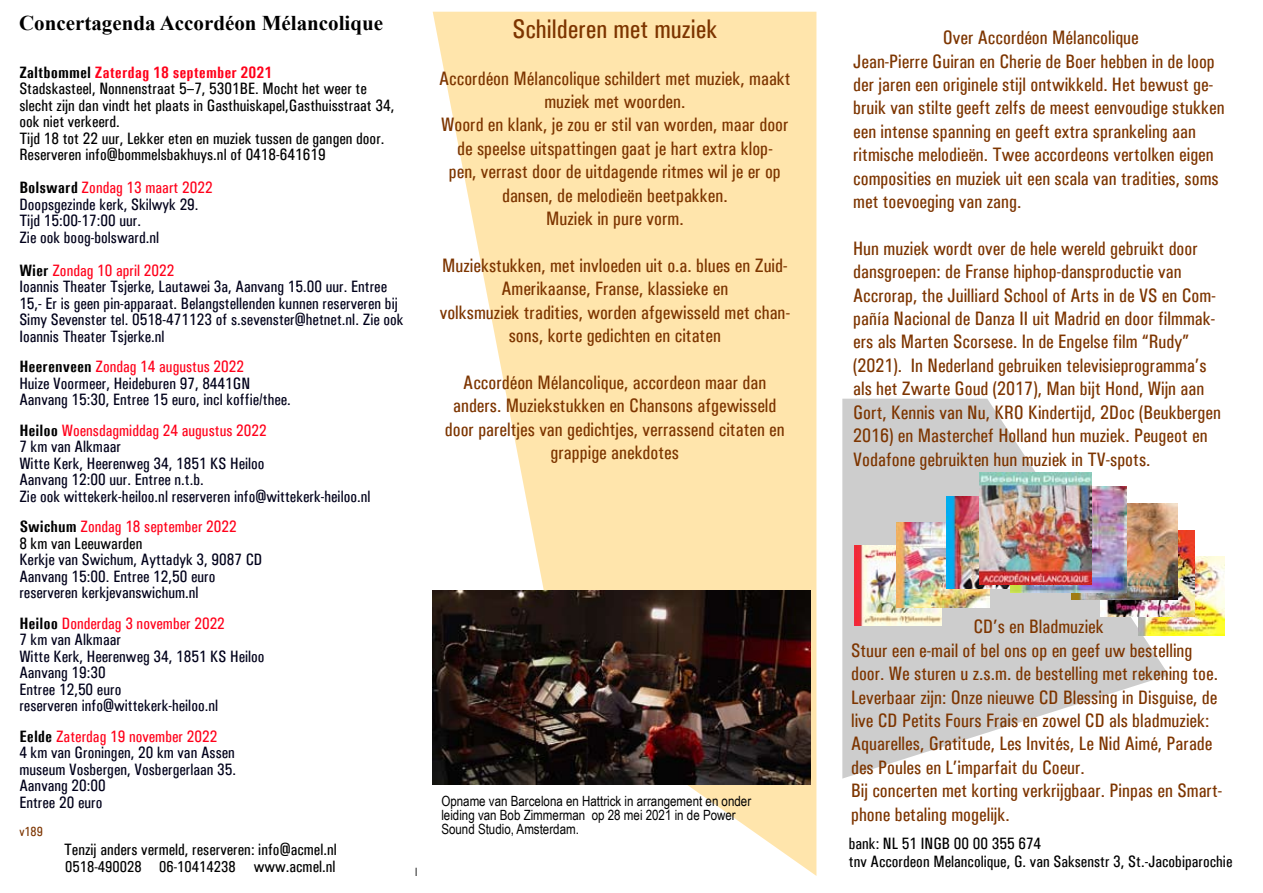
<style>
.page{position:relative;width:1263px;height:893px;background:#fff}
.page>*{position:absolute;margin:0;border:0;box-sizing:border-box;transform-origin:0 0}
.t1{font:27px "Utah Condensed";color:#7d3500}
.t2{font:700 21px "Times New Roman";color:#000}
.t3{font:19.5px/23.4px "Utah Condensed";color:#7d3500}
.t4{font:16.5px/16.5px "Utah Condensed";color:#00001a}
.t5{font:16.5px/16.5px "Utah Condensed";color:#000}
.t6{font:16.5px/16.5px "Utah Condensed";color:#ff001a}
.t7{font:15.75px "Utah Condensed";color:#000}
.t8{font:14.1px/14px "Arial Narrow";color:#000}
.t9{font:13.2px "Utah Condensed";color:#7d3500}
.s1{font-weight:700}
.s2{font-weight:700;color:#ff001a}
.s3{font-weight:700;color:#000}
.s4{color:#ff001a}
.s5{color:#000}
.s6{font-size:16.5px}
</style>
<div class="page">
<svg style="left:433px;top:12px;width:383px;height:864px;fill:#ffe5ac"></svg>
<svg style="left:842px;top:399px;width:327px;height:380px;fill:#cdcdcd"></svg>
<img style="left:1138px;top:556px;width:87px;height:79px">
<img style="left:854px;top:546px;width:87px;height:79px">
<img style="left:896px;top:522px;width:93px;height:85px">
<img style="left:1101px;top:531px;width:93px;height:85px">
<img style="left:946px;top:497px;width:65px;height:91px">
<img style="left:1071px;top:503px;width:107px;height:97px">
<img style="left:1011px;top:486px;width:115px;height:106px">
<img style="left:433px;top:590px;width:377px;height:195px">
<img style="left:980px;top:472px;width:112px;height:112px">
<p class="t2" style="left:19px;top:9px;width:365px">Concertagenda Accordéon Mélancolique</p>
<p class="t5" style="left:19px;top:64px;width:376px"><span class="s1">Zaltbommel</span> <span class="s2">Zaterdag 18 september 2021<br></span>Stadskasteel, Nonnenstraat 5–7, 5301BE. Mocht het weer te slecht zijn dan vindt het plaats in Gasthuiskapel,Gasthuisstraat 34, ook niet verkeerd.<br>Tijd 18 tot 22 uur, Lekker eten en muziek tussen de gangen door.<br>Reserveren info@bommelsbakhuys.nl of 0418-641619</p>
<p class="t4" style="left:19px;top:180px;width:195px"><span class="s3">Bolsward</span> <span class="s4">Zondag 13 maart 2022<br></span>Doopsgezinde kerk, Skilwyk 29.<br>Tijd 15:00-17:00 uur.<br>Zie ook boog-bolsward.nl</p>
<p class="t4" style="left:19px;top:262px;width:386px"><span class="s3">Wier</span> <span class="s4">Zondag 10 april 2022<br></span>Ioannis Theater Tsjerke, Lautawei 3a, Aanvang 15.00 uur. Entree 15,- Er is geen pin-apparaat. Belangstellenden kunnen reserveren bij Simy Sevenster tel. 0518-471123 of s.sevenster@hetnet.nl. Zie ook Ioannis Theater Tsjerke.nl</p>
<p class="t4" style="left:19px;top:359px;width:273px"><span class="s3">Heerenveen</span> <span class="s4">Zondag 14 augustus 2022<br></span>Huize Voormeer, Heideburen 97, 8441GN<br>Aanvang 15:30, Entree 15 euro, incl koffie/thee.</p>
<p class="t4" style="left:19px;top:422px;width:353px"><span class="s3">Heiloo</span> <span class="s4">Woensdagmiddag 24 augustus 2022<br></span>7 km van Alkmaar<br>Witte Kerk, Heerenweg 34, 1851 KS Heiloo<br>Aanvang 12:00 uur. Entree n.t.b.<br>Zie ook wittekerk-heiloo.nl reserveren info@wittekerk-heiloo.nl</p>
<p class="t6" style="left:19px;top:518px;width:219px"><span class="s3">Swichum</span> Zondag 18 september 2022<br><span class="s5">8 km van Leeuwarden</span></p>
<p class="t4" style="left:19px;top:551px;width:245px">Kerkje van Swichum, Ayttadyk 3, 9087 CD<br>Aanvang 15:00. Entree 12,50 euro reserveren kerkjevanswichum.nl</p>
<p class="t4" style="left:19px;top:615px;width:247px"><span class="s3">Heiloo</span> <span class="s4">Donderdag 3 november 2022<br></span>7 km van Alkmaar<br>Witte Kerk, Heerenweg 34, 1851 KS Heiloo<br>Aanvang 19:30<br>Entree 12,50 euro<br>reserveren info@wittekerk-heiloo.nl</p>
<p class="t4" style="left:19px;top:728px;width:218px"><span class="s3">Eelde</span> <span class="s4">Zaterdag 19 november 2022<br></span>4 km van Groningen, 20 km van Assen museum Vosbergen, Vosbergerlaan 35.<br>Aanvang 20:00<br>Entree 20 euro</p>
<p class="t9" style="left:19px;top:823px;width:25px">v189</p>
<p class="t5" style="left:64px;top:841px;width:274px">Tenzij anders vermeld, reserveren: info@acmel.nl</p>
<p class="t7" style="left:65px;top:857px;width:272px">0518-490028 06-10414238 <span class="s6">www.acmel.nl</span></p>
<h1 class="t1" style="left:512px;top:13px;width:206px">Schilderen met muziek</h1>
<p class="t3" style="left:439px;top:66px;width:353px;text-align:center">Accordéon Mélancolique schildert met muziek, maakt muziek met woorden.<br>Woord en klank, je zou er stil van worden, maar door de speelse uitspattingen gaat je hart extra klop-<br>pen, verrast door de uitdagende ritmes wil je er op dansen, de melodieën beetpakken.<br>Muziek in pure vorm.</p>
<p class="t3" style="left:440px;top:254px;width:352px;text-align:center">Muziekstukken, met invloeden uit o.a. blues en Zuid-Amerikaanse, Franse, klassieke en<br>volksmuziek tradities, worden afgewisseld met chan&shy;sons, korte gedichten en citaten</p>
<p class="t3" style="left:445px;top:371px;width:341px;text-align:center">Accordéon Mélancolique, accordeon maar dan anders. Muziekstukken en Chansons afgewisseld door pareltjes van gedichtjes, verrassend citaten en grappige anekdotes</p>
<p class="t8" style="left:441px;top:794px;width:311px">Opname van Barcelona en Hattrick in arrangement en onder leiding van Bob Zimmerman op 28 mei 2021 in de Power<br>Sound Studio, Amsterdam.</p>
<p class="t3" style="left:853px;top:26px;width:373px;text-indent:90px">Over Accordéon Mélancolique<br>Jean-Pierre Guiran en Cherie de Boer hebben in de loop der jaren een originele stijl ontwikkeld. Het bewust ge&shy;bruik van stilte geeft zelfs de meest eenvoudige stukken een intense spanning en geeft extra sprankeling aan ritmische melodieën. Twee accordeons vertolken eigen composities en muziek uit een scala van tradities, soms met toevoeging van zang.</p>
<p class="t3" style="left:853px;top:237px;width:369px">Hun muziek wordt over de hele wereld gebruikt door dansgroepen: de Franse hiphop-dansproductie van Accrorap, the Juilliard School of Arts in de VS en Com&shy;pañía Nacional de Danza II uit Madrid en door filmmak&shy;ers als Marten Scorsese. In de Engelse film “Rudy” (2021). In Nederland gebruiken televisieprogramma’s als het Zwarte Goud (2017), Man bijt Hond, Wijn aan Gort, Kennis van Nu, KRO Kindertijd, 2Doc (Beukbergen 2016) en Masterchef Holland hun muziek. Peugeot en Vodafone gebruikten hun muziek in TV-spots.</p>
<p class="t3" style="left:851px;top:615px;width:373px;text-indent:122px">CD’s en Bladmuziek<br>Stuur een e-mail of bel ons op en geef uw bestelling door. We sturen u z.s.m. de bestelling met rekening toe.<br>Leverbaar zijn: Onze nieuwe CD Blessing in Disguise, de live CD Petits Fours Frais en zowel CD als bladmuziek:<br>Aquarelles, Gratitude, Les Invités, Le Nid Aimé, Parade des Poules en L’imparfait du Coeur.<br>Bij concerten met korting verkrijgbaar. Pinpas en Smart&shy;phone betaling mogelijk.</p>
<p class="t5" style="left:849px;top:835px;width:385px;line-height:18px">bank: NL 51 INGB 00 00 355 674<br>tnv Accordeon Melancolique, G. van Saksenstr 3, St.-Jacobiparochie</p>
</div>
